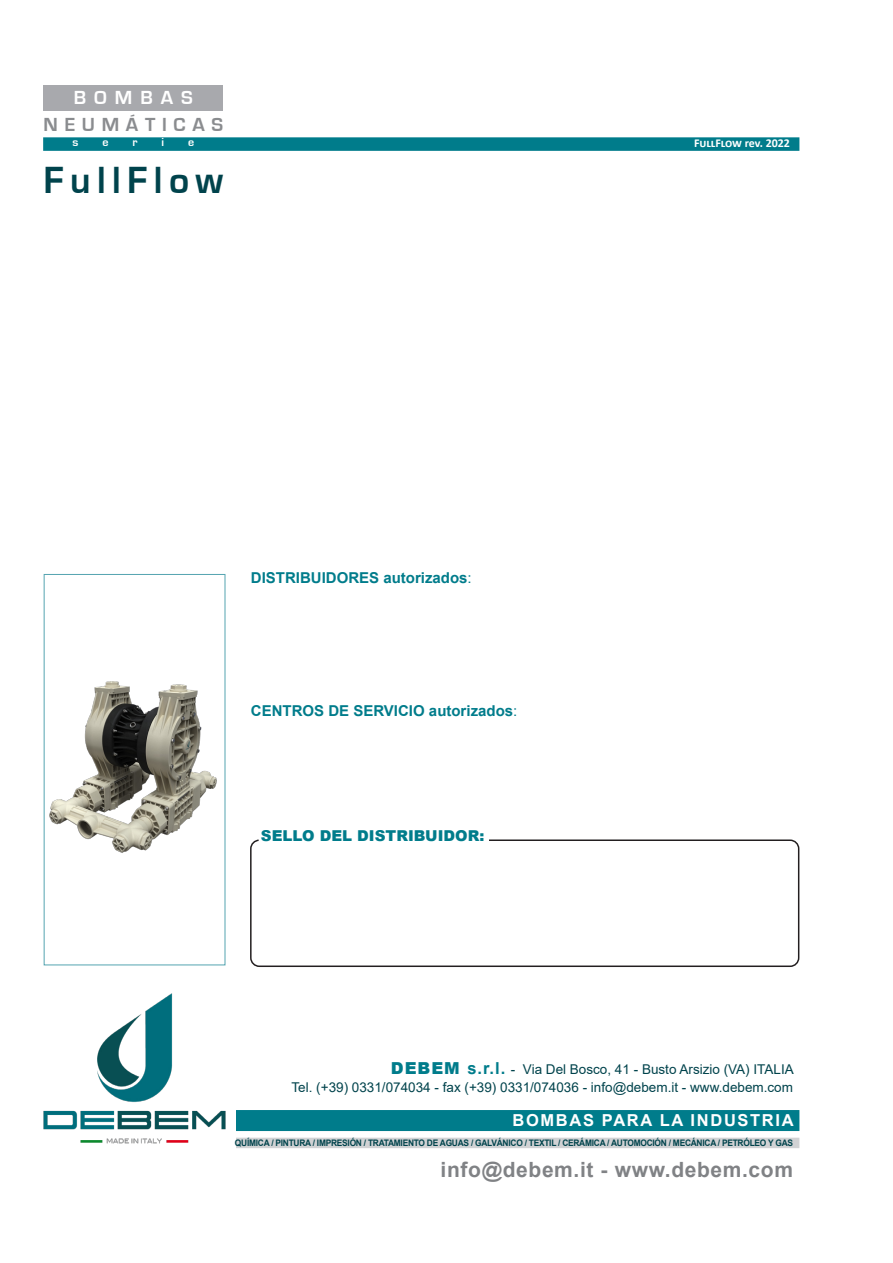
<style>
.page{position:relative;width:893px;height:1263px;background:#fff}
.page>*{position:absolute;margin:0;border:0;box-sizing:border-box;transform-origin:0 0}
.t1{font:700 39px "Eurostile";letter-spacing:.165em;color:#00434c}
.t2{font:700 21px "Arial";letter-spacing:.03em;color:#808285}
.t3{font:700 19.5px "Eurostile";letter-spacing:.345em;color:#8a8c8f}
.t4{font:700 19.5px "Eurostile";letter-spacing:.41em;color:#fff}
.t5{font:700 16.5px "Arial";letter-spacing:.1em;color:#fff}
.corpo_testo{font:700 15px "Arial";color:#007c8b}
.corpo_testo-2{font:900 15px "Arial";color:#007c8b}
.t6{font:13.5px "Arial";color:#00434c}
.piedipagina{font:700 12px "Calibri";color:#fff}
.t7{font:700 12px "Eurostile";color:#fff}
.t8{font:700 9px "Arial";letter-spacing:-.03em;color:#00434c;scale:.93 1}
.s1{font-weight:400}
.s2{font-weight:900;font-size:16.5px;color:#007c8b}
.s3{font-weight:700;font-size:16.5px;color:#007c8b}
</style>
<div class="page">
<img style="left:49px;top:681px;width:168px;height:172px">
<div style="left:250px;top:839px;width:549px;height:128px;border:2px solid #231f20;border-radius:9px"></div>
<div style="left:259px;top:822px;width:230px;height:23px;background:#fff"></div>
<div style="left:43px;top:137px;width:756px;height:14px;background:#007c8b"></div>
<div style="left:44px;top:85px;width:179px;height:26px;background:#a8a9ad"></div>
<div style="left:236px;top:1138px;width:563px;height:10px;background:#d1d2d4"></div>
<img style="left:43px;top:993px;width:183px;height:151px">
<div style="left:236px;top:1110px;width:563px;height:21px;background:#007c8b"></div>
<p class="t4" style="left:74px;top:87px;width:120px">BOMBAS</p>
<p class="t3" style="left:44px;top:114px;width:181px">NEUMÁTICAS</p>
<p class="t7" style="left:73px;top:136px;width:7px">s</p>
<p class="t7" style="left:102px;top:136px;width:8px">e</p>
<p class="t7" style="left:133px;top:136px;width:7px">r</p>
<p class="t7" style="left:162px;top:136px;width:4px">i</p>
<p class="t7" style="left:188px;top:136px;width:8px">e</p>
<p class="t1" style="left:44px;top:159px;width:181px">FullFlow</p>
<p class="piedipagina" style="left:694px;top:135px;width:97px">FullFlow rev. 2022</p>
<p class="corpo_testo" style="left:251px;top:567px;width:222px">DISTRIBUIDORES autorizados<span class="s1">:</span></p>
<p class="corpo_testo" style="left:251px;top:700px;width:268px">CENTROS DE SERVICIO autorizados<span class="s1">:</span></p>
<p class="corpo_testo-2" style="left:261px;top:825px;width:225px">SELLO DEL DISTRIBUIDOR:</p>
<p class="t6" style="left:391px;top:1060px;width:404px"><span class="s2">DEBEM</span> <span class="s3">s.r.l.</span> - Via Del Bosco, 41 - Busto Arsizio (VA) ITALIA</p>
<p class="t6" style="left:292px;top:1078px;width:503px">Tel. (+39) 0331/074034 - fax (+39) 0331/074036 - info@debem.it - www.debem.com</p>
<p class="t5" style="left:512px;top:1109px;width:283px">BOMBAS PARA LA INDUSTRIA</p>
<p class="t2" style="left:441px;top:1155px;width:354px">info@debem.it - www.debem.com</p>
<p class="t8" style="left:235px;top:1137px;width:602px">QUÍMICA / PINTURA / IMPRESIÓN / TRATAMIENTO DE AGUAS / GALVÁNICO / TEXTIL / CERÁMICA / AUTOMOCIÓN / MECÁNICA / PETRÓLEO Y GAS</p>
</div>
